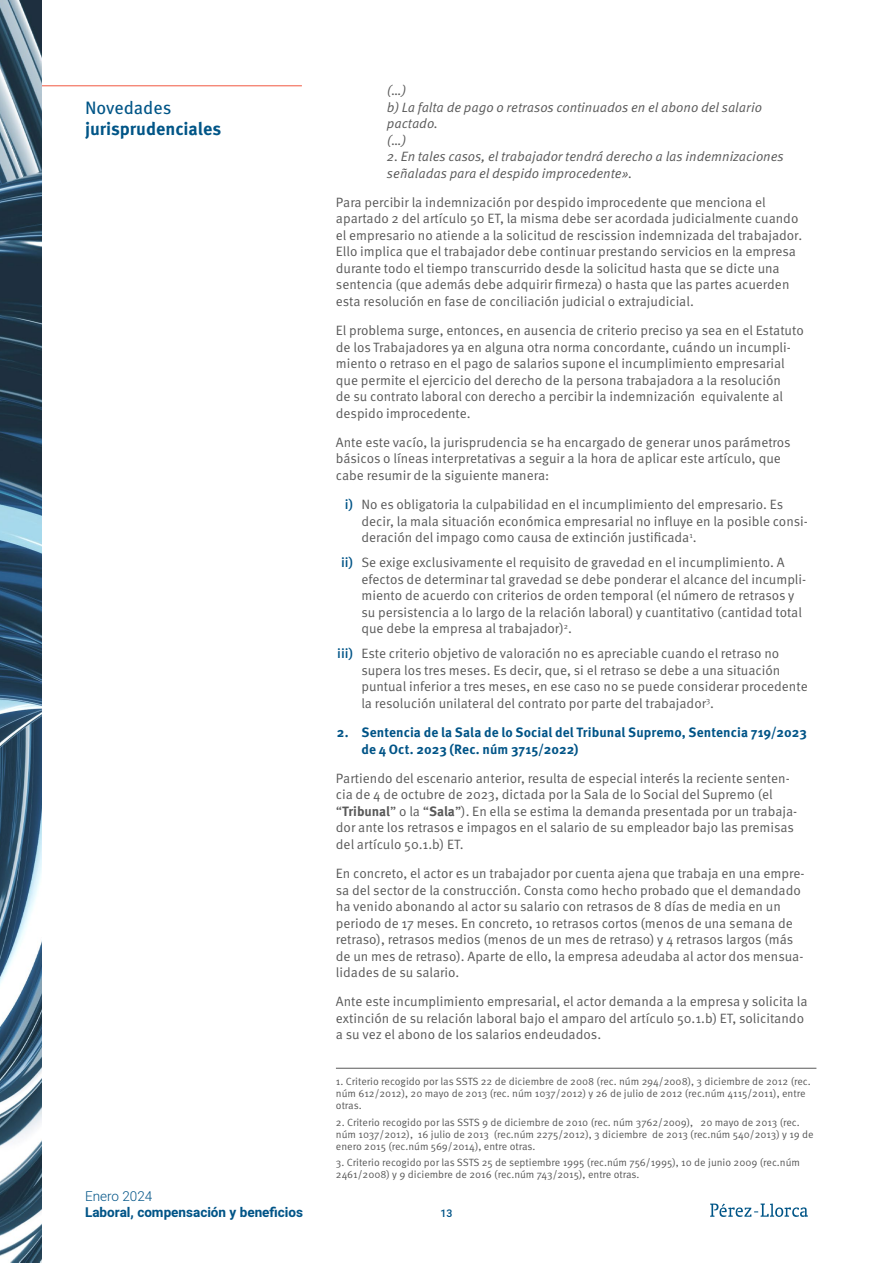
<style>
.page{position:relative;width:893px;height:1263px;background:#fff}
.page>*{position:absolute;margin:0;border:0;box-sizing:border-box;transform-origin:0 0}
.t1{font:700 18px "Meta Pro";letter-spacing:-.005em;color:#005587}
.t2{font:18px "Meta Pro";letter-spacing:-.005em;color:#005587}
.t3{font:13.5px/16.5px "Meta Pro Norm";color:#595959}
.t4{font:13.5px/16.5px "Meta Pro Norm Ita";color:#595959}
.t5{font:700 13.5px/16.5px "Meta Pro";letter-spacing:.005em;color:#005487}
.t6{font:700 13.5px "Heebo";color:#005487}
.t7{font:300 13.5px "Heebo";color:#005487}
.t8{font:10.5px/12px "Meta Pro Norm";color:#595959}
.t9{font:500 10.5px "Heebo";color:#005487}
.s1{font-family:"Meta Pro";font-weight:500;color:#005487}
.s2{font-family:"Meta Pro";font-weight:700}
</style>
<div class="page">
<svg style="left:710px;top:1203px;width:98px;height:14px"></svg>
<hr style="left:41px;top:85px;width:261px;height:1px;background:#f15841">
<img style="left:0;top:0;width:41px;height:1263px">
<hr style="left:336px;top:1068px;width:480px;height:1px;background:#595959">
<h1 class="t2" style="left:85px;top:94px;width:88px">Novedades</h1>
<h1 class="t1" style="left:85px;top:115px;width:138px">jurisprudenciales</h1>
<p class="t7" style="left:85px;top:1186px;width:69px">Enero 2024</p>
<p class="t6" style="left:85px;top:1203px;width:220px">Laboral, compensación y beneficios</p>
<p class="t4" style="left:387px;top:81px;width:377px">(…)<br>b) La falta de pago o retrasos continuados en el abono del salario pactado.<br>(…)</p>
<p class="t4" style="left:387px;top:147px;width:398px">2. En tales casos, el trabajador tendrá derecho a las indemnizaciones señaladas para el despido improcedente».</p>
<p class="t3" style="left:336px;top:193px;width:468px">Para percibir la indemnización por despido improcedente que menciona el apartado 2 del artículo 50 ET, la misma debe ser acordada judicialmente cuando el empresario no atiende a la solicitud de rescission indemnizada del trabajador.<br>Ello implica que el trabajador debe continuar prestando servicios en la empresa durante todo el tiempo transcurrido desde la solicitud hasta que se dicte una sentencia (que además debe adquirir firmeza) o hasta que las partes acuerden esta resolución en fase de conciliación judicial o extrajudicial.</p>
<p class="t3" style="left:336px;top:321px;width:469px">El problema surge, entonces, en ausencia de criterio preciso ya sea en el Estatuto de los Trabajadores ya en alguna otra norma concordante, cuándo un incumpli&shy;miento o retraso en el pago de salarios supone el incumplimiento empresarial que permite el ejercicio del derecho de la persona trabajadora a la resolución<br>de su contrato laboral con derecho a percibir la indemnización equivalente al despido improcedente.</p>
<p class="t3" style="left:336px;top:433px;width:456px">Ante este vacío, la jurisprudencia se ha encargado de generar unos parámetros básicos o líneas interpretativas a seguir a la hora de aplicar este artículo, que cabe resumir de la siguiente manera:</p>
<p class="t3" style="left:361px;top:495px;width:448px;text-indent:-17px"><span class="s1">i)</span> No es obligatoria la culpabilidad en el incumplimiento del empresario. Es decir, la mala situación económica empresarial no influye en la posible consi&shy;deración del impago como causa de extinción justificada<sup>1</sup>.</p>
<p class="t3" style="left:361px;top:553px;width:446px;text-indent:-20px"><span class="s1">ii)</span> Se exige exclusivamente el requisito de gravedad en el incumplimiento. A efectos de determinar tal gravedad se debe ponderar el alcance del incumpli&shy;miento de acuerdo con criterios de orden temporal (el número de retrasos y su persistencia a lo largo de la relación laboral) y cuantitativo (cantidad total que debe la empresa al trabajador)<sup>2</sup>.</p>
<p class="t3" style="left:361px;top:644px;width:448px;text-indent:-24px"><span class="s1">iii)</span> Este criterio objetivo de valoración no es apreciable cuando el retraso no supera los tres meses. Es decir, que, si el retraso se debe a una situación puntual inferior a tres meses, en ese caso no se puede considerar procedente la resolución unilateral del contrato por parte del trabajador<sup>3</sup>.</p>
<p class="t5" style="left:361px;top:723px;width:447px;text-indent:-25px">2. Sentencia de la Sala de lo Social del Tribunal Supremo, Sentencia 719/2023 de 4 Oct. 2023 (Rec. núm 3715/2022)</p>
<p class="t3" style="left:336px;top:769px;width:463px">Partiendo del escenario anterior, resulta de especial interés la reciente senten&shy;cia de 4 de octubre de 2023, dictada por la Sala de lo Social del Supremo (el “<span class="s2">Tribunal</span>” o la “<span class="s2">Sala</span>”). En ella se estima la demanda presentada por un trabaja&shy;dor ante los retrasos e impagos en el salario de su empleador bajo las premisas del artículo 50.1.b) ET.</p>
<p class="t3" style="left:336px;top:864px;width:470px">En concreto, el actor es un trabajador por cuenta ajena que trabaja en una empre&shy;sa del sector de la construcción. Consta como hecho probado que el demandado ha venido abonando al actor su salario con retrasos de 8 días de media en un periodo de 17 meses. En concreto, 10 retrasos cortos (menos de una semana de retraso), retrasos medios (menos de un mes de retraso) y 4 retrasos largos (más de un mes de retraso). Aparte de ello, la empresa adeudaba al actor dos mensua&shy;lidades de su salario.</p>
<p class="t3" style="left:336px;top:992px;width:473px">Ante este incumplimiento empresarial, el actor demanda a la empresa y solicita la extinción de su relación laboral bajo el amparo del artículo 50.1.b) ET, solicitando a su vez el abono de los salarios endeudados.</p>
<p class="t8" style="left:336px;top:1075px;width:476px">1. Criterio recogido por las SSTS 22 de diciembre de 2008 (rec. núm 294/2008), 3 diciembre de 2012 (rec. núm 612/2012), 20 mayo de 2013 (rec. núm 1037/2012) y 26 de julio de 2012 (rec.núm 4115/2011), entre otras.</p>
<p class="t8" style="left:336px;top:1115px;width:479px">2. Criterio recogido por las SSTS 9 de diciembre de 2010 (rec. núm 3762/2009), 20 mayo de 2013 (rec. núm 1037/2012), 16 julio de 2013 (rec.núm 2275/2012), 3 diciembre de 2013 (rec.núm 540/2013) y 19 de enero 2015 (rec.núm 569/2014), entre otras.</p>
<p class="t8" style="left:336px;top:1155px;width:466px">3. Criterio recogido por las SSTS 25 de septiembre 1995 (rec.núm 756/1995), 10 de junio 2009 (rec.núm<br>2461/2008) y 9 diciembre de 2016 (rec.núm 743/2015), entre otras.</p>
<p class="t9" style="left:440px;top:1206px;width:13px">13</p>
</div>
